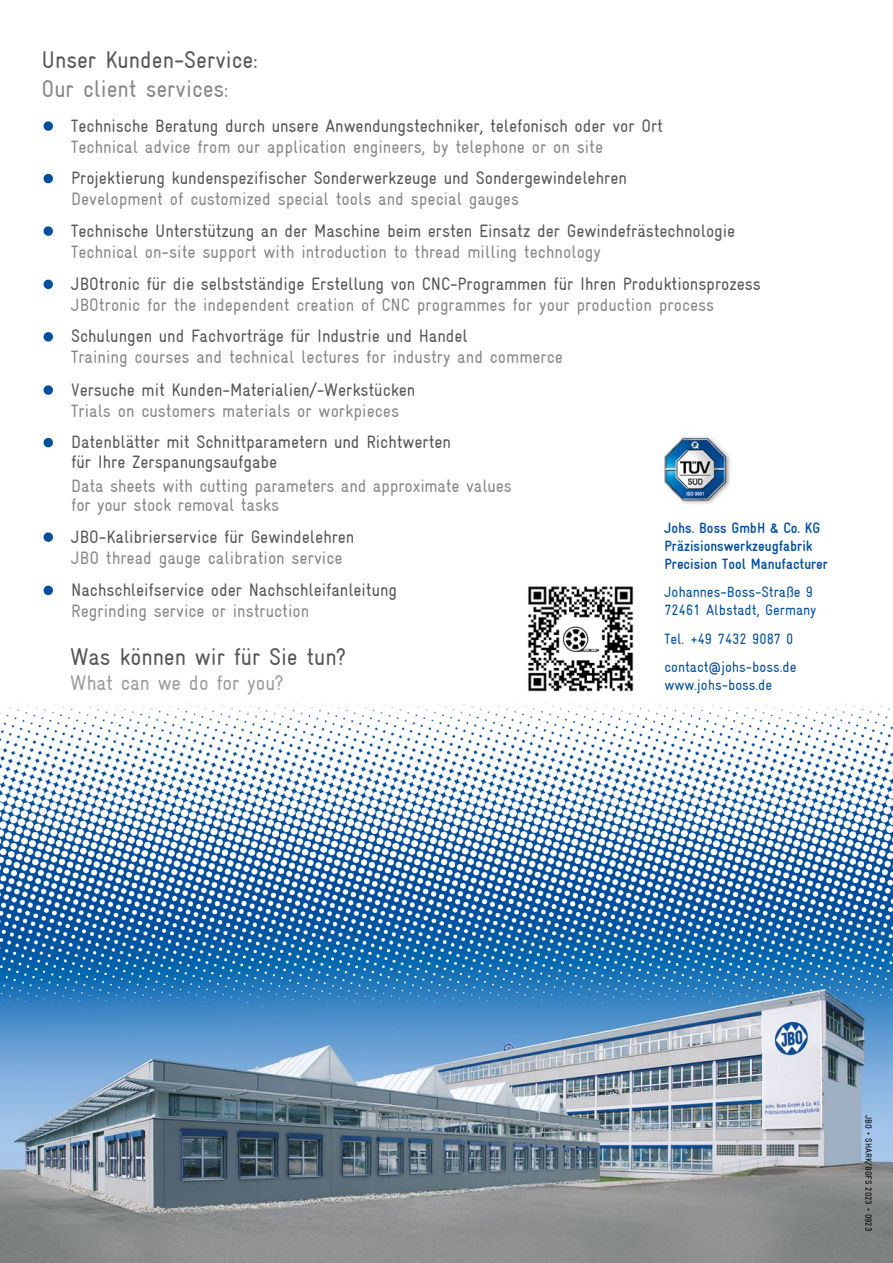
<style>
.page{position:relative;width:893px;height:1263px;background:#fff}
.page>*{position:absolute;margin:0;border:0;box-sizing:border-box;transform-origin:0 0}
.t1{font:24px "Gravur Condensed";color:#565656}
.t2{font:24px "Gravur Condensed";color:#878786}
.t3{font:21px "Gravur Condensed";letter-spacing:-.005em;color:#9c9d9d}
.t4{font:18px/19.5px "Gravur Condensed";letter-spacing:-.005em;color:#565656}
.t5{font:18px/19.5px "Gravur Condensed";color:#878786}
.t6{font:15px/18px "Gravur Condensed";color:#004e9e}
.t7{font:15px/18px "Gravur Condensed Bold Bold Cond 2";color:#004e9e}
.t8{font:9px "Gravur Condensed";color:#000}
</style>
<div class="page">
<img style="left:0;top:1020px;width:893px;height:243px">
<img style="left:0;top:702px;width:893px;height:318px">
<svg style="left:44px;top:121px;width:9px;height:10px"></svg>
<svg style="left:44px;top:174px;width:9px;height:9px"></svg>
<svg style="left:44px;top:226px;width:9px;height:10px"></svg>
<svg style="left:44px;top:280px;width:9px;height:9px"></svg>
<svg style="left:44px;top:332px;width:9px;height:10px"></svg>
<svg style="left:44px;top:385px;width:9px;height:10px"></svg>
<svg style="left:44px;top:438px;width:9px;height:9px"></svg>
<svg style="left:44px;top:532px;width:9px;height:10px"></svg>
<svg style="left:44px;top:586px;width:9px;height:9px"></svg>
<img style="left:664px;top:436px;width:67px;height:68px">
<img style="left:528px;top:586px;width:106px;height:106px">
<svg style="left:563px;top:621px;width:36px;height:35px"></svg>
<img style="left:564px;top:622px;width:34px;height:34px">
<h1 class="t1" style="left:41px;top:46px;width:218px">Unser Kunden-Service:</h1>
<h1 class="t2" style="left:41px;top:75px;width:189px">Our client services:</h1>
<p class="t4" style="left:71px;top:116px;width:593px">Technische Beratung durch unsere Anwendungstechniker, telefonisch oder vor Ort</p>
<p class="t5" style="left:71px;top:137px;width:534px">Technical advice from our application engineers, by telephone or on site</p>
<p class="t4" style="left:71px;top:168px;width:557px">Projektierung kundenspezifischer Sonderwerkzeuge und Sondergewindelehren</p>
<p class="t5" style="left:71px;top:189px;width:449px">Development of customized special tools and special gauges</p>
<p class="t4" style="left:71px;top:221px;width:666px">Technische Unterstützung an der Maschine beim ersten Einsatz der Gewindefrästechnologie</p>
<p class="t5" style="left:71px;top:242px;width:531px">Technical on-site support with introduction to thread milling technology</p>
<p class="t4" style="left:71px;top:274px;width:691px">JBOtronic für die selbstständige Erstellung von CNC-Programmen für Ihren Produktionsprozess</p>
<p class="t5" style="left:71px;top:295px;width:645px">JBOtronic for the independent creation of CNC programmes for your production process</p>
<p class="t4" style="left:71px;top:326px;width:398px">Schulungen und Fachvorträge für Industrie und Handel</p>
<p class="t5" style="left:71px;top:347px;width:493px">Training courses and technical lectures for industry and commerce</p>
<p class="t4" style="left:71px;top:380px;width:346px">Versuche mit Kunden-Materialien/-Werkstücken</p>
<p class="t5" style="left:71px;top:401px;width:329px">Trials on customers materials or workpieces</p>
<p class="t4" style="left:71px;top:432px;width:381px">Datenblätter mit Schnittparametern und Richtwerten für Ihre Zerspanungsaufgabe</p>
<p class="t5" style="left:71px;top:476px;width:442px">Data sheets with cutting parameters and approximate values for your stock removal tasks</p>
<p class="t4" style="left:71px;top:527px;width:285px">JBO-Kalibrierservice für Gewindelehren</p>
<p class="t5" style="left:71px;top:548px;width:273px">JBO thread gauge calibration service</p>
<p class="t4" style="left:71px;top:580px;width:327px">Nachschleifservice oder Nachschleifanleitung</p>
<p class="t5" style="left:71px;top:601px;width:240px">Regrinding service or instruction</p>
<h1 class="t1" style="left:70px;top:643px;width:278px">Was können wir für Sie tun?</h1>
<p class="t3" style="left:70px;top:671px;width:215px">What can we do for you?</p>
<p class="t7" style="left:664px;top:519px;width:165px">Johs. Boss GmbH &amp; Co. KG<br>Präzisionswerkzeugfabrik<br>Precision Tool Manufacturer</p>
<p class="t6" style="left:664px;top:583px;width:153px">Johannes-Boss-Straße 9<br>72461 Albstadt, Germany</p>
<p class="t6" style="left:664px;top:624px;width:134px;line-height:28.5px">Tel. +49 7432 9087 0 contact@johs-boss.de</p>
<p class="t6" style="left:664px;top:676px;width:109px">www.johs-boss.de</p>
<p class="t8" style="left:874px;top:1115px;width:117px;rotate:90deg">JBO • SHARK/BGFS 2023 • 0923</p>
</div>
